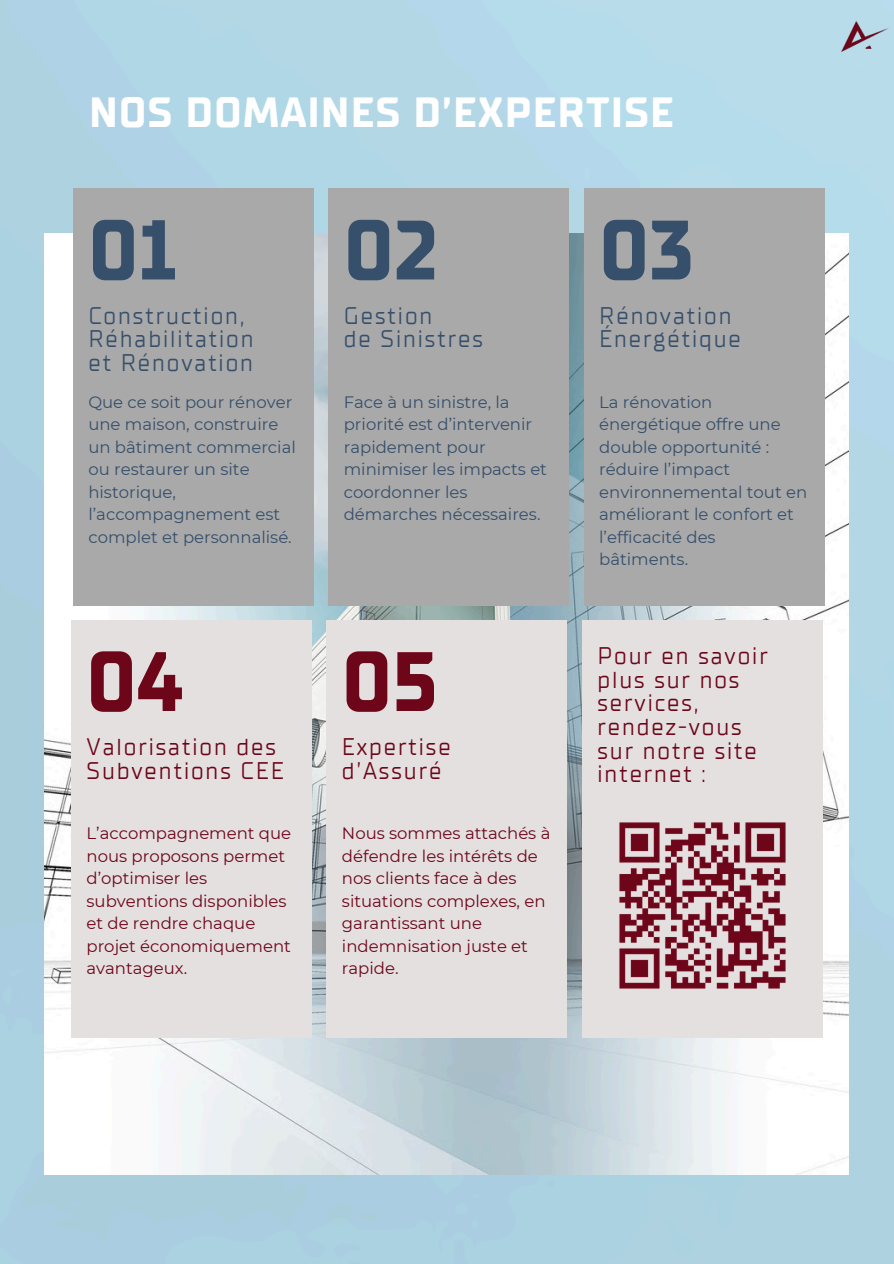
<style>
.page{position:relative;width:894px;height:1264px;background:#fff}
.page>*{position:absolute;margin:0;border:0;box-sizing:border-box;transform-origin:0 0}
.t1{font:700 84px "TT Supermolot Neue";color:#364f6b}
.t2{font:700 84px "TT Supermolot Neue";color:#6e061a}
.t3{font:700 42px "TT Supermolot Neue";letter-spacing:.035em;color:#fff}
.t4{font:24px/23.7px "TT Supermolot Neue";letter-spacing:.08em;color:#6e061a}
.t5{font:24px/23.7px "TT Supermolot Neue";letter-spacing:.08em;color:#364f6b}
.t6{font:16.5px/22.5px "Montserrat";color:#364f6b}
.t7{font:16.5px/22.5px "Montserrat";color:#6e061a}
</style>
<div class="page">
<img style="left:0;top:0;width:893px;height:1263px">
<img style="left:45px;top:233px;width:803px;height:940px">
<div style="left:73px;top:188px;width:240px;height:418px;background:#a9a9a9"></div>
<div style="left:328px;top:188px;width:240px;height:418px;background:#a9a9a9"></div>
<div style="left:583px;top:188px;width:241px;height:418px;background:#a9a9a9"></div>
<div style="left:71px;top:620px;width:240px;height:417px;background:#e4e0e0"></div>
<div style="left:326px;top:620px;width:241px;height:417px;background:#e4e0e0"></div>
<div style="left:582px;top:620px;width:240px;height:417px;background:#e4e0e0"></div>
<img style="left:619px;top:822px;width:167px;height:167px">
<img style="left:821px;top:0;width:72px;height:72px">
<h1 class="t3" style="left:89px;top:89px;width:585px">NOS DOMAINES D’EXPERTISE</h1>
<p class="t1" style="left:88px;top:204px;width:89px">01</p>
<h2 class="t5" style="left:88px;top:304px;width:167px">Construction,<br>Réhabilitation et Rénovation</h2>
<p class="t6" style="left:88px;top:391px;width:209px">Que ce soit pour rénover une maison, construire un bâtiment commercial ou restaurer un site historique, l’accompagnement est complet et personnalisé.</p>
<p class="t2" style="left:86px;top:635px;width:98px">04</p>
<p class="t4" style="left:86px;top:735px;width:199px">Valorisation des<br>Subventions CEE</p>
<p class="t7" style="left:86px;top:822px;width:206px">L’accompagnement que nous proposons permet d’optimiser les subventions disponibles et de rendre chaque projet économiquement avantageux.</p>
<p class="t1" style="left:344px;top:204px;width:96px">02</p>
<h2 class="t5" style="left:344px;top:304px;width:141px">Gestion<br>de Sinistres</h2>
<p class="t6" style="left:344px;top:391px;width:205px">Face à un sinistre, la priorité est d’intervenir rapidement pour minimiser les impacts et coordonner les démarches nécessaires.</p>
<h2 class="t2" style="left:342px;top:635px;width:97px">05</h2>
<p class="t4" style="left:342px;top:735px;width:110px">Expertise d’Assuré</p>
<p class="t7" style="left:342px;top:822px;width:210px">Nous sommes attachés à défendre les intérêts de nos clients face à des situations complexes, en garantissant une indemnisation juste et rapide.</p>
<p class="t1" style="left:599px;top:204px;width:96px">03</p>
<h2 class="t5" style="left:599px;top:304px;width:143px">Rénovation<br>Énergétique</h2>
<p class="t6" style="left:599px;top:391px;width:209px">La rénovation énergétique offre une double opportunité : réduire l’impact environnemental tout en améliorant le confort et l’efficacité des bâtiments.</p>
<h2 class="t4" style="left:597px;top:644px;width:172px">Pour en savoir plus sur nos services, rendez-vous sur notre site internet :</h2>
</div>
